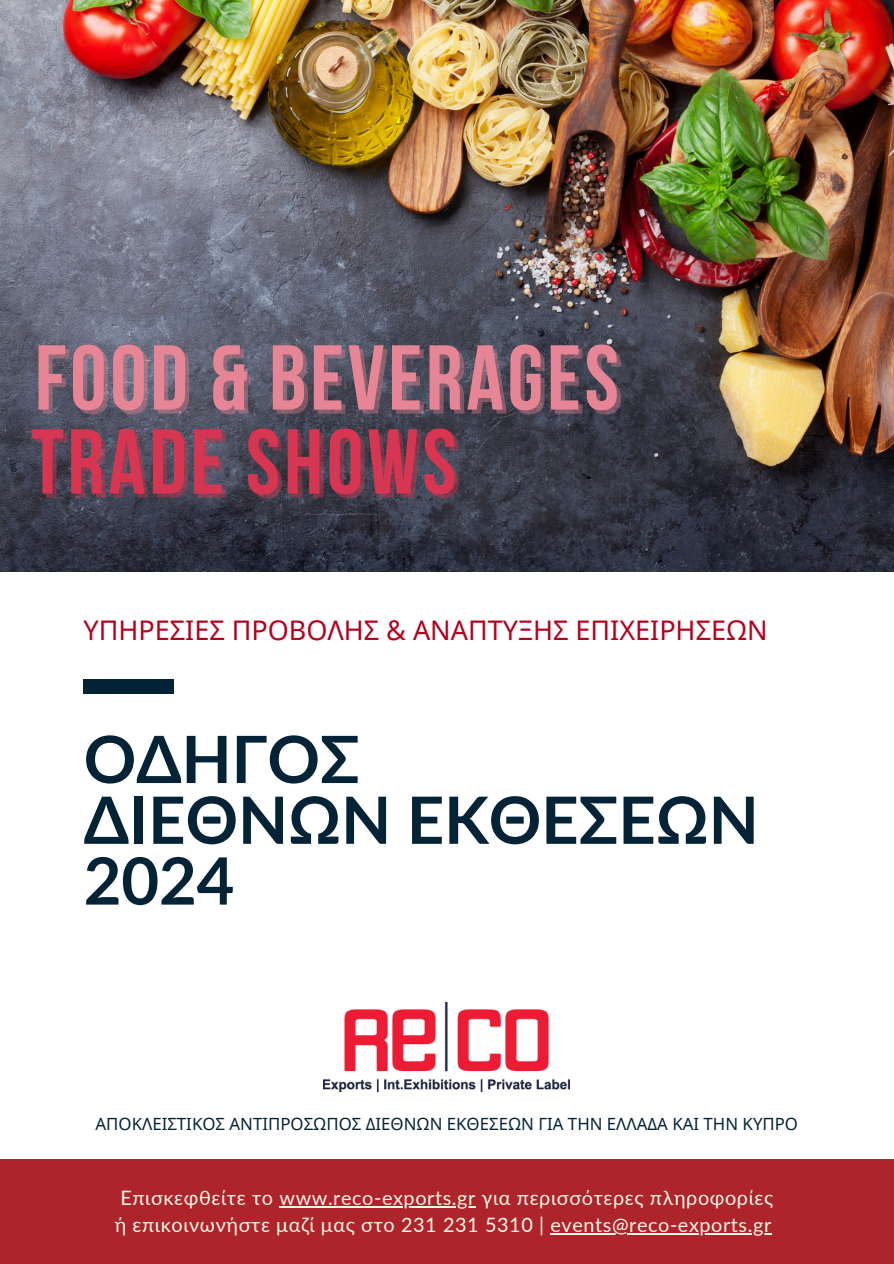
<style>
.page{position:relative;width:894px;height:1264px;background:#fff}
.page>*{position:absolute;margin:0;border:0;box-sizing:border-box;transform-origin:0 0}
.t1{font:700 91.8px "Bebas Neue";letter-spacing:.04em;color:#e68595}
.t2{font:700 91.8px "Bebas Neue";letter-spacing:.04em;color:#d63651}
.t3{font:700 65.25px/60.8px "Lato";letter-spacing:-.005em;color:#052337}
.t4{font:27px "Noto Sans";color:#b4001d}
.t5{font:19.8px "Lato";letter-spacing:.03em;color:#fff8e9}
.t6{font:16.8px "Noto Sans";color:#052337}
</style>
<div class="page">
<img style="left:0;top:0;width:893px;height:572px">
<div style="left:83px;top:680px;width:90px;height:13px;background:#052337"></div>
<div style="left:0;top:1159px;width:893px;height:104px;background:#ad242a"></div>
<img style="left:323px;top:1002px;width:246px;height:89px">
<hr style="left:279px;top:1206px;width:197px;height:1px;background:#fff8e9">
<hr style="left:550px;top:1233px;width:221px;height:1px;background:#fff8e9">
<h3 class="t1" style="left:35px;top:341px;width:585px">FOOD &amp; BEVERAGES</h3>
<p class="t2" style="left:31px;top:425px;width:427px">TRADE SHOWS</p>
<p class="t4" style="left:83px;top:611px;width:685px">ΥΠΗΡΕΣΙΕΣ ΠΡΟΒΟΛΗΣ &amp; ΑΝΑΠΤΥΞΗΣ ΕΠΙΧΕΙΡΗΣΕΩΝ</p>
<h1 class="t3" style="left:84px;top:727px;width:676px">ΟΔΗΓΟΣ<br>ΔΙΕΘΝΩΝ ΕΚΘΕΣΕΩΝ<br>2024</h1>
<p class="t6" style="left:95px;top:1112px;width:704px">ΑΠΟΚΛΕΙΣΤΙΚΟΣ ΑΝΤΙΠΡΟΣΩΠΟΣ ΔΙΕΘΝΩΝ ΕΚΘΕΣΕΩΝ ΓΙΑ ΤΗΝ ΕΛΛΑΔΑ ΚΑΙ ΤΗΝ ΚΥΠΡΟ</p>
<p class="t5" style="left:120px;top:1185px;width:654px">Επισκεφθείτε το www.reco-exports.gr για περισσότερες πληροφορίες</p>
<h2 class="t5" style="left:115px;top:1212px;width:658px">ή επικοινωνήστε μαζί μας στο 231 231 5310 | events@reco-exports.gr</h2>
</div>
